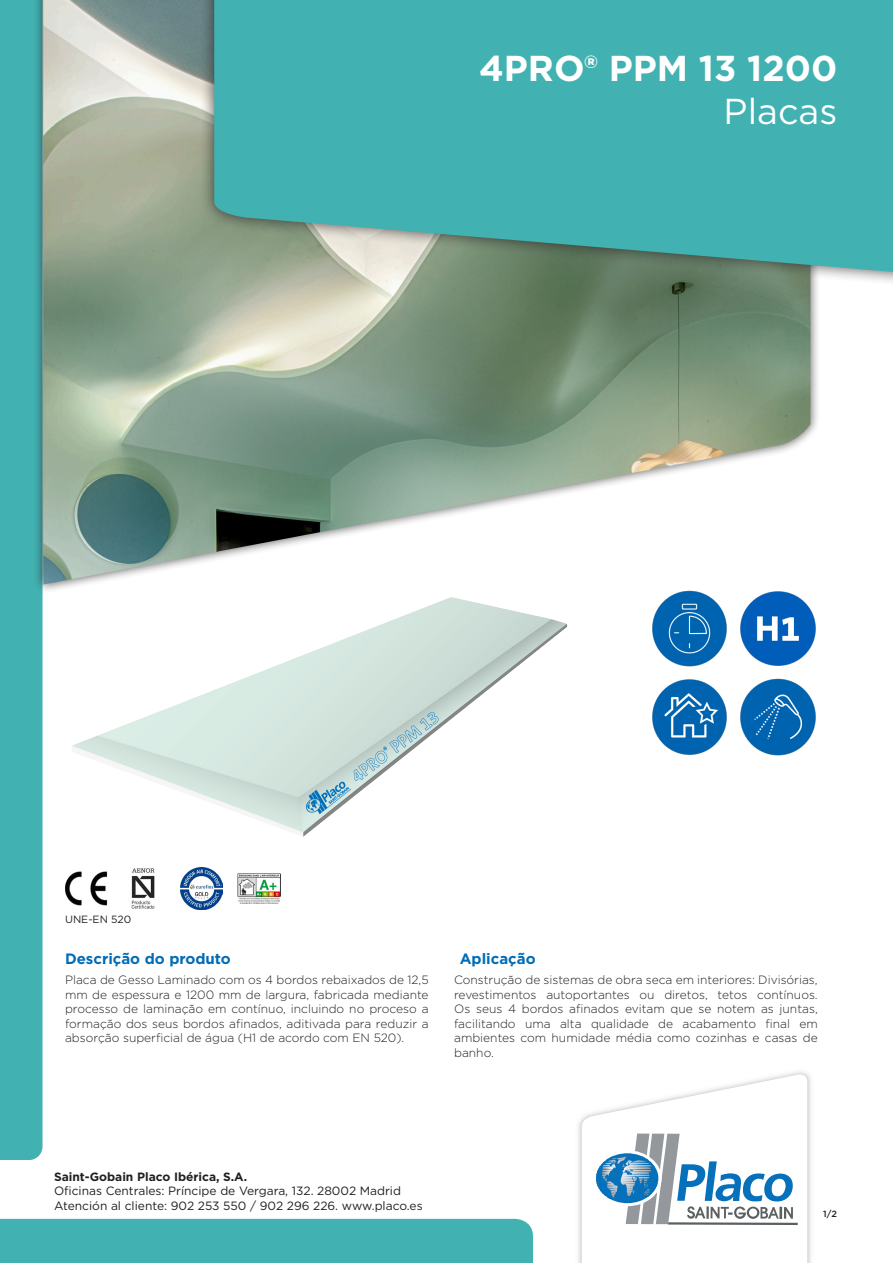
<style>
.page{position:relative;width:893px;height:1263px;background:#fff}
.page>*{position:absolute;margin:0;border:0;box-sizing:border-box;transform-origin:0 0}
.Product_Name_Big{font:700 36px "Gotham";color:#fff}
.Category_description{font:36px "Gotham";color:#fff}
.Blue_title{font:700 15px "Gotham";color:#006cb7}
.All_Attribute_Values{font:300 12px/14.4px "Gotham";color:#231f20;text-align:justify}
.Product_Description{font:300 12px/14.4px "Gotham";color:#231f20;text-align:justify}
.t1{font:12px/14.4px "Gotham";color:#231f20}
.t2{font:700 12px "Gotham";color:#231f20}
.GIB-Year_of_CE{font:10.5px "Gotham";color:#231f20}
.t3{font:500 9px "Gotham";color:#231f20}
</style>
<div class="page">
<div style="left:0;top:0;width:43px;height:1160px;background:#42b1b2"></div>
<div style="left:0;top:1219px;width:533px;height:44px;background:#42b1b2"></div>
<img style="left:578px;top:1072px;width:233px;height:191px">
<svg style="left:582px;top:1073px;width:225px;height:190px"></svg>
<div style="left:33px;top:0;width:788px;height:594px;background:#231f20;opacity:.75"></div>
<img style="left:43px;top:0;width:767px;height:585px">
<img style="left:65px;top:590px;width:507px;height:247px">
<img style="left:651px;top:590px;width:77px;height:77px">
<img style="left:740px;top:590px;width:76px;height:76px">
<img style="left:652px;top:679px;width:75px;height:76px">
<img style="left:740px;top:679px;width:76px;height:76px">
<div style="left:200px;top:0;width:693px;height:287px;background:#231f20;opacity:.75"></div>
<svg style="left:214px;top:0;width:679px;height:273px;background:#4aaead"></svg>
<img style="left:65px;top:871px;width:43px;height:35px">
<img style="left:131px;top:868px;width:24px;height:41px">
<img style="left:180px;top:867px;width:43px;height:43px">
<img style="left:238px;top:873px;width:42px;height:31px">
<p class="Product_Name_Big" style="left:479px;top:45px;width:360px">4PRO® PPM 13 1200</p>
<p class="Category_description" style="left:724px;top:89px;width:115px">Placas</p>
<p class="GIB-Year_of_CE" style="left:65px;top:912px;width:68px">UNE-EN 520</p>
<p class="Blue_title" style="left:65px;top:948px;width:167px">Descrição do produto</p>
<p class="Product_Description" style="left:65px;top:973px;width:365px">Placa de Gesso Laminado com os 4 bordos rebaixados de 12,5 mm de espessura e 1200 mm de largura, fabricada mediante processo de laminação em contínuo, incluindo no proceso a formação dos seus bordos afinados, aditivada para reduzir a absorção superficial de água (H1 de acordo com EN 520).</p>
<p class="Blue_title" style="left:460px;top:948px;width:77px">Aplicação</p>
<p class="All_Attribute_Values" style="left:454px;top:973px;width:365px">Construção de sistemas de obra seca em interiores: Divisórias, revestimentos autoportantes ou diretos, tetos contínuos.<br>Os seus 4 bordos afinados evitam que se notem as juntas, facilitando uma alta qualidade de acabamento final em ambientes com humidade média como cozinhas e casas de banho.</p>
<p class="t2" style="left:54px;top:1168px;width:195px">Saint-Gobain Placo Ibérica, S.A.</p>
<p class="t1" style="left:54px;top:1183px;width:370px">Oficinas Centrales: Príncipe de Vergara, 132. 28002 Madrid<br>Atención al cliente: 902 253 550 / 902 296 226. www.placo.es</p>
<p class="t3" style="left:823px;top:1208px;width:15px">1/2</p>
</div>
